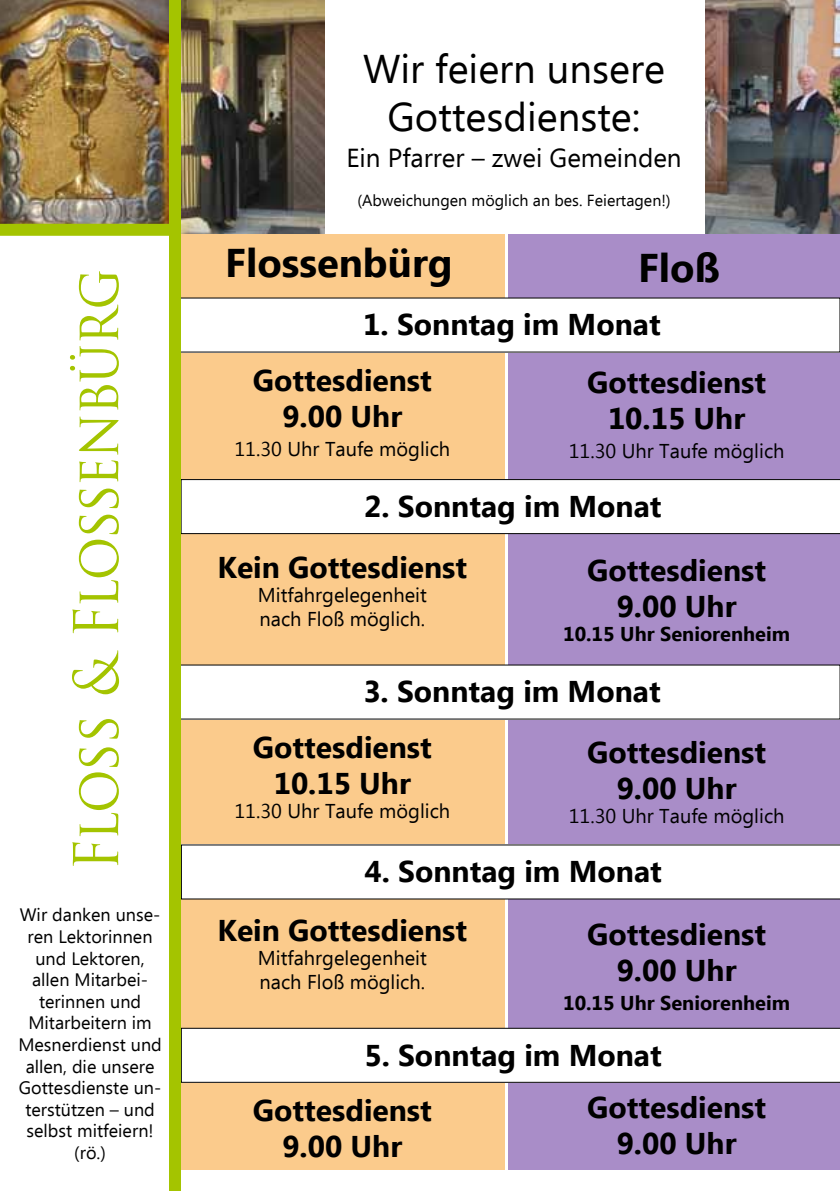
<style>
.page{position:relative;width:840px;height:1191px;background:#fff}
.page>*{position:absolute;margin:0;border:0;box-sizing:border-box;transform-origin:0 0}
.t1{font:60px "Trajan Pro";letter-spacing:-.03em;color:#a4c400;scale:.9 1}
.t2{font:40px/48px "Ebrima";color:#000;text-align:center}
.t3{font:700 40px "Ebrima";color:#000}
.t4{font:700 30px/36px "Ebrima";color:#000;text-align:center}
.t5{font:26px "Ebrima";color:#000}
.t6{font:20px/24px "Ebrima";color:#000}
.t7{font:700 20px "Ebrima";color:#000}
.t8{font:18px/21.6px "Ebrima";color:#000;text-align:center}
.t9{font:16px "Ebrima";color:#000}
</style>
<div class="page">
<img style="left:0;top:0;width:170px;height:224px">
<img style="left:705px;top:0;width:134px;height:234px">
<img style="left:181px;top:0;width:143px;height:234px">
<div style="left:180px;top:234px;width:324px;height:935px;background:#fbcb8c"></div>
<div style="left:508px;top:234px;width:331px;height:935px;background:#a98dc8"></div>
<div style="left:0;top:224px;width:173px;height:12px;background:#a4c400"></div>
<div style="left:180px;top:298px;width:659px;height:54px;background:#fff"></div>
<div style="left:181px;top:479px;width:658px;height:55px;background:#fff"></div>
<div style="left:180px;top:665px;width:659px;height:54px;background:#fff"></div>
<div style="left:181px;top:844px;width:658px;height:55px;background:#fff"></div>
<div style="left:181px;top:1027px;width:658px;height:55px;background:#fff"></div>
<div style="left:170px;top:0;width:11px;height:1191px;background:#a4c400"></div>
<h1 class="t1" style="left:58px;top:871px;width:670px;rotate:-90deg">Floß &amp; Flossenbürg</h1>
<p class="t8" style="left:18px;top:905px;width:145px">Wir danken unse&shy;ren Lektorinnen und Lektoren, allen Mitarbei&shy;terinnen und<br>Mitarbeitern im<br>Mesnerdienst und allen, die unsere<br>Gottesdienste un&shy;terstützen – und selbst mitfeiern! (rö.)</p>
<h2 class="t2" style="left:363px;top:48px;width:303px">Wir feiern unsere<br>Gottesdienste:</h2>
<p class="t5" style="left:346px;top:139px;width:336px">Ein Pfarrer – zwei Gemeinden</p>
<p class="t9" style="left:357px;top:188px;width:315px">(Abweichungen möglich an bes. Feiertagen!)</p>
<h2 class="t3" style="left:225px;top:233px;width:229px">Flossenbürg</h2>
<h2 class="t3" style="left:637px;top:238px;width:83px">Floß</h2>
<p class="t4" style="left:363px;top:308px;width:299px">1. Sonntag im Monat</p>
<p class="t4" style="left:253px;top:364px;width:180px">Gottesdienst<br>9.00 Uhr</p>
<p class="t6" style="left:234px;top:438px;width:217px">11.30 Uhr Taufe möglich</p>
<p class="t4" style="left:587px;top:366px;width:180px">Gottesdienst<br>10.15 Uhr</p>
<p class="t6" style="left:568px;top:440px;width:217px">11.30 Uhr Taufe möglich</p>
<p class="t4" style="left:364px;top:490px;width:299px">2. Sonntag im Monat</p>
<p class="t4" style="left:217px;top:551px;width:251px">Kein Gottesdienst</p>
<p class="t6" style="left:258px;top:584px;width:170px">Mitfahrgelegenheit nach Floß möglich.</p>
<p class="t4" style="left:587px;top:553px;width:180px">Gottesdienst<br>9.00 Uhr</p>
<p class="t7" style="left:563px;top:618px;width:228px">10.15 Uhr Seniorenheim</p>
<p class="t4" style="left:363px;top:675px;width:299px">3. Sonntag im Monat</p>
<p class="t4" style="left:253px;top:731px;width:180px">Gottesdienst<br>10.15 Uhr</p>
<p class="t6" style="left:234px;top:800px;width:217px">11.30 Uhr Taufe möglich</p>
<p class="t4" style="left:587px;top:736px;width:180px">Gottesdienst<br>9.00 Uhr</p>
<p class="t6" style="left:568px;top:805px;width:217px">11.30 Uhr Taufe möglich</p>
<p class="t4" style="left:364px;top:855px;width:299px">4. Sonntag im Monat</p>
<p class="t4" style="left:217px;top:913px;width:251px">Kein Gottesdienst</p>
<p class="t6" style="left:258px;top:947px;width:170px">Mitfahrgelegenheit nach Floß möglich.</p>
<p class="t4" style="left:587px;top:918px;width:180px">Gottesdienst<br>9.00 Uhr</p>
<p class="t7" style="left:563px;top:988px;width:228px">10.15 Uhr Seniorenheim</p>
<p class="t4" style="left:364px;top:1038px;width:299px">5. Sonntag im Monat</p>
<p class="t4" style="left:253px;top:1093px;width:180px">Gottesdienst<br>9.00 Uhr</p>
<p class="t4" style="left:587px;top:1091px;width:180px">Gottesdienst<br>9.00 Uhr</p>
</div>
